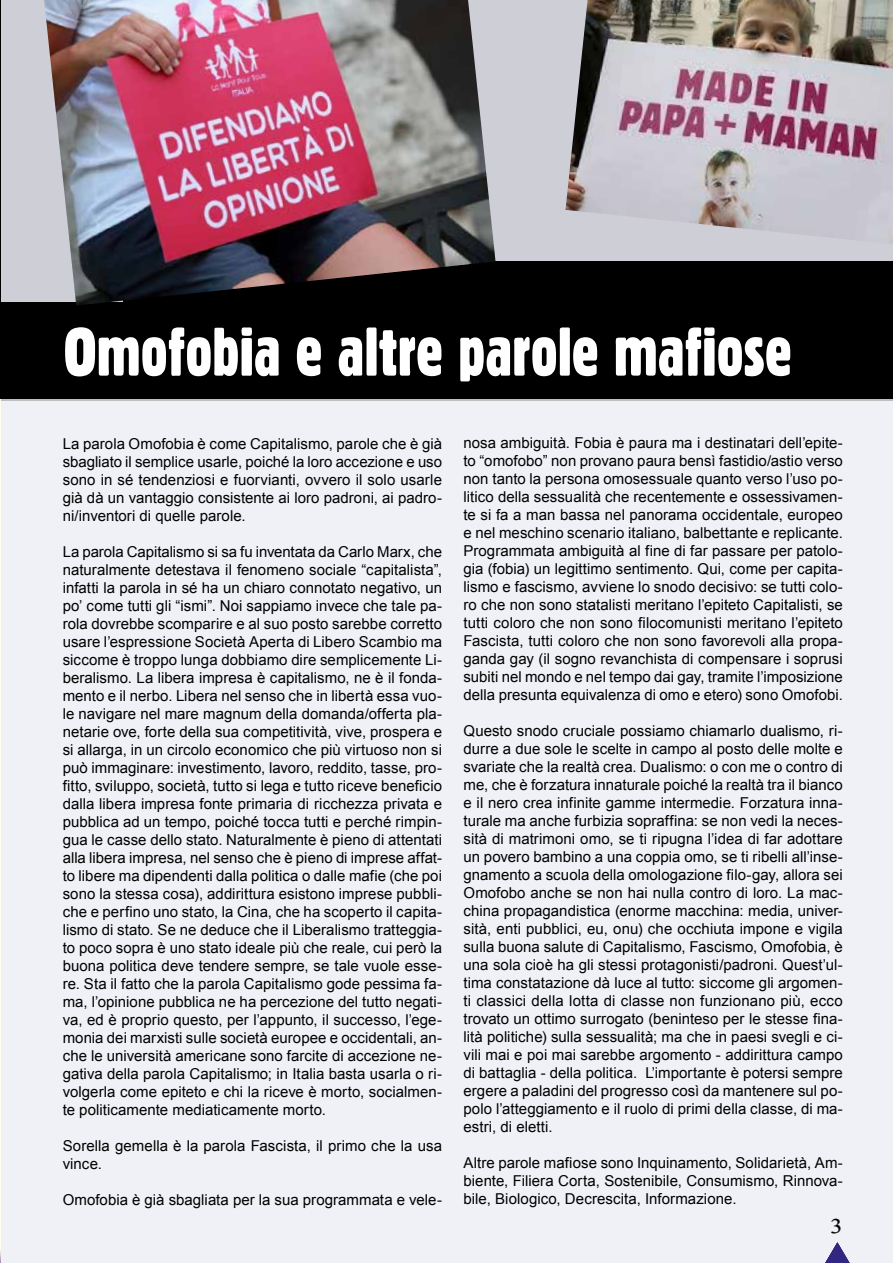
<style>
.page{position:relative;width:893px;height:1263px;background:#fff}
.page>*{position:absolute;margin:0;border:0;box-sizing:border-box;transform-origin:0 0}
.t1{font:66px "Gothic 821 Condensed BT";letter-spacing:-.01em;color:#fff}
.t2{font:20.7px "Times New Roman";color:#000;scale:1.16 1}
.t3{font:15px/18px "Arial";letter-spacing:.005em;color:#000;text-align:justify}
</style>
<div class="page">
<div style="left:0;top:401px;width:893px;height:862px;background:#eff1f6"></div>
<hr style="left:0;top:304px;width:1px;height:959px;background:#fffdf1">
<svg style="left:825px;top:1242px;width:24px;height:21px"></svg>
<svg style="left:0;top:1251px;width:1px;height:12px"></svg>
<div style="left:0;top:0;width:893px;height:399px;background:#000"></div>
<div style="left:444px;top:0;width:449px;height:260px;background:#ceced6"></div>
<img style="left:565px;top:0;width:328px;height:244px">
<div style="left:1px;top:0;width:122px;height:301px;background:#ceced6"></div>
<img style="left:44px;top:0;width:451px;height:305px">
<h1 class="t1" style="left:63px;top:312px;width:730px">Omofobia e altre parole mafiose</h1>
<p class="t3" style="left:63px;top:435px;width:381px">La parola Omofobia è come Capitalismo, parole che è già sbagliato il semplice usarle, poiché la loro accezione e uso sono in sé tendenziosi e fuorvianti, ovvero il solo usarle già dà un vantaggio consistente ai loro padroni, ai padro&shy;ni/inventori di quelle parole.</p>
<p class="t3" style="left:63px;top:543px;width:381px">La parola Capitalismo si sa fu inventata da Carlo Marx, che naturalmente detestava il fenomeno sociale “capitalista”, infatti la parola in sé ha un chiaro connotato negativo, un po’ come tutti gli “ismi”. Noi sappiamo invece che tale pa&shy;rola dovrebbe scomparire e al suo posto sarebbe corretto usare l’espressione Società Aperta di Libero Scambio ma siccome è troppo lunga dobbiamo dire semplicemente Li&shy;beralismo. La libera impresa è capitalismo, ne è il fonda&shy;mento e il nerbo. Libera nel senso che in libertà essa vuo&shy;le navigare nel mare magnum della domanda/offerta pla&shy;netarie ove, forte della sua competitività, vive, prospera e si allarga, in un circolo economico che più virtuoso non si può immaginare: investimento, lavoro, reddito, tasse, pro&shy;fitto, sviluppo, società, tutto si lega e tutto riceve beneficio dalla libera impresa fonte primaria di ricchezza privata e pubblica ad un tempo, poiché tocca tutti e perché rimpin&shy;gua le casse dello stato. Naturalmente è pieno di attentati alla libera impresa, nel senso che è pieno di imprese affat&shy;to libere ma dipendenti dalla politica o dalle mafie (che poi sono la stessa cosa), addirittura esistono imprese pubbli&shy;che e perfino uno stato, la Cina, che ha scoperto il capita&shy;lismo di stato. Se ne deduce che il Liberalismo tratteggia&shy;to poco sopra è uno stato ideale più che reale, cui però la buona politica deve tendere sempre, se tale vuole esse&shy;re. Sta il fatto che la parola Capitalismo gode pessima fa&shy;ma, l’opinione pubblica ne ha percezione del tutto negati&shy;va, ed è proprio questo, per l’appunto, il successo, l’ege&shy;monia dei marxisti sulle società europee e occidentali, an&shy;che le università americane sono farcite di accezione ne&shy;gativa della parola Capitalismo; in Italia basta usarla o ri&shy;volgerla come epiteto e chi la riceve è morto, socialmen&shy;te politicamente mediaticamente morto.</p>
<p class="t3" style="left:63px;top:1137px;width:381px">Sorella gemella è la parola Fascista, il primo che la usa vince.</p>
<p class="t3" style="left:63px;top:1191px;width:381px">Omofobia è già sbagliata per la sua programmata e vele-</p>
<p class="t3" style="left:463px;top:434px;width:381px">nosa ambiguità. Fobia è paura ma i destinatari dell’epite&shy;to “omofobo” non provano paura bensì fastidio/astio verso non tanto la persona omosessuale quanto verso l’uso po&shy;litico della sessualità che recentemente e ossessivamen&shy;te si fa a man bassa nel panorama occidentale, europeo e nel meschino scenario italiano, balbettante e replicante.<br>Programmata ambiguità al fine di far passare per patolo&shy;gia (fobia) un legittimo sentimento. Qui, come per capita&shy;lismo e fascismo, avviene lo snodo decisivo: se tutti colo&shy;ro che non sono statalisti meritano l’epiteto Capitalisti, se tutti coloro che non sono filocomunisti meritano l’epiteto Fascista, tutti coloro che non sono favorevoli alla propa&shy;ganda gay (il sogno revanchista di compensare i soprusi subiti nel mondo e nel tempo dai gay, tramite l’imposizione della presunta equivalenza di omo e etero) sono Omofobi.</p>
<p class="t3" style="left:463px;top:722px;width:381px">Questo snodo cruciale possiamo chiamarlo dualismo, ri&shy;durre a due sole le scelte in campo al posto delle molte e svariate che la realtà crea. Dualismo: o con me o contro di me, che è forzatura innaturale poiché la realtà tra il bianco e il nero crea infinite gamme intermedie. Forzatura inna&shy;turale ma anche furbizia sopraffina: se non vedi la neces&shy;sità di matrimoni omo, se ti ripugna l’idea di far adottare un povero bambino a una coppia omo, se ti ribelli all’inse&shy;gnamento a scuola della omologazione filo-gay, allora sei Omofobo anche se non hai nulla contro di loro. La mac&shy;china propagandistica (enorme macchina: media, univer&shy;sità, enti pubblici, eu, onu) che occhiuta impone e vigila sulla buona salute di Capitalismo, Fascismo, Omofobia, è una sola cioè ha gli stessi protagonisti/padroni. Quest’ul&shy;tima constatazione dà luce al tutto: siccome gli argomen&shy;ti classici della lotta di classe non funzionano più, ecco trovato un ottimo surrogato (beninteso per le stesse fina&shy;lità politiche) sulla sessualità; ma che in paesi svegli e ci&shy;vili mai e poi mai sarebbe argomento - addirittura campo di battaglia - della politica. L’importante è potersi sempre ergere a paladini del progresso così da mantenere sul po&shy;polo l’atteggiamento e il ruolo di primi della classe, di ma&shy;estri, di eletti.</p>
<p class="t3" style="left:463px;top:1154px;width:381px">Altre parole mafiose sono Inquinamento, Solidarietà, Am&shy;biente, Filiera Corta, Sostenibile, Consumismo, Rinnova&shy;bile, Biologico, Decrescita, Informazione.</p>
<h2 class="t2" style="left:831px;top:1212px;width:12px">3</h2>
</div>
